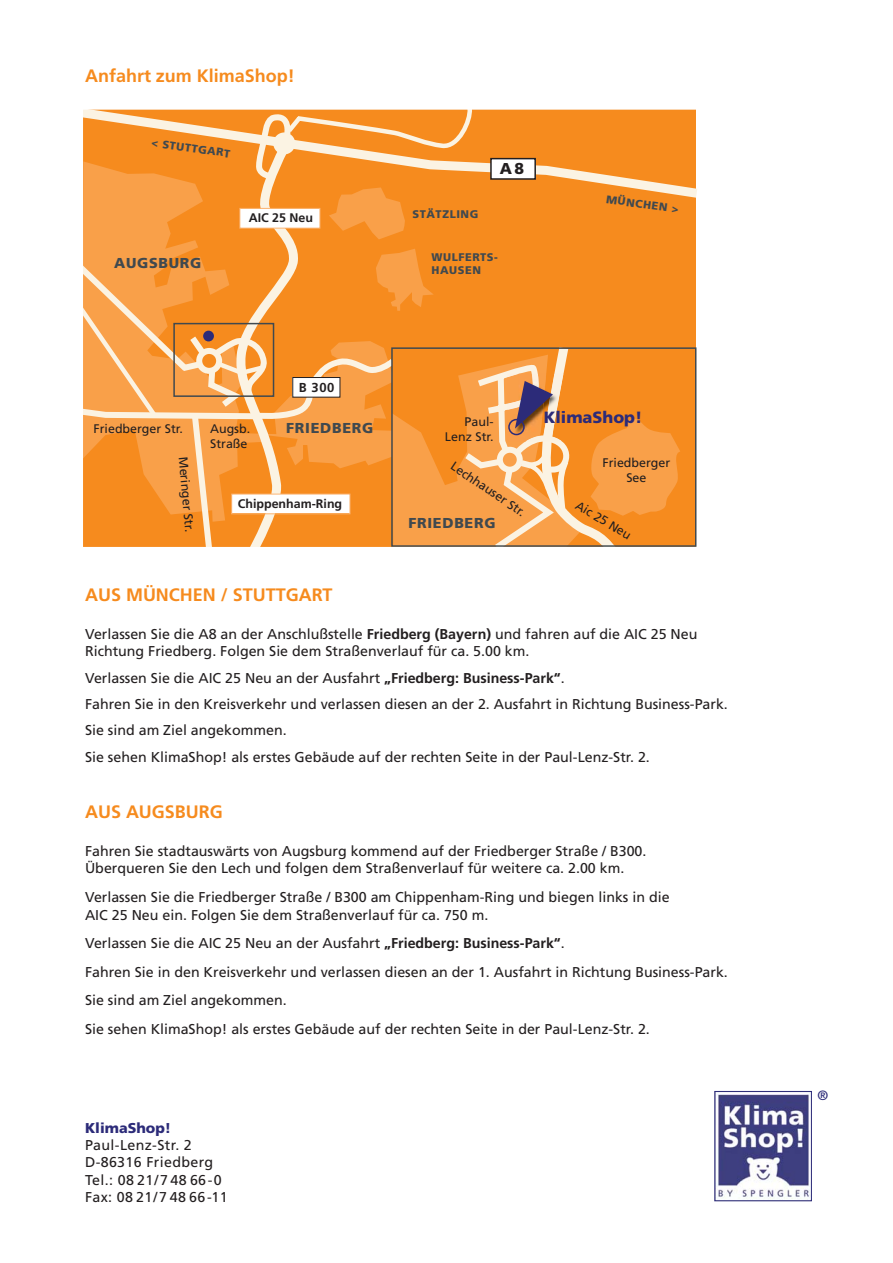
<style>
.page{position:relative;width:893px;height:1263px;background:#fff}
.page>*{position:absolute;margin:0;border:0;box-sizing:border-box;transform-origin:0 0}
.t1{font:700 18px "Frutiger";color:#f68b1e}
.t2{font:900 16.35px "Frutiger";color:#2c2b79}
.t3{font:900 15.75px "Frutiger";color:#231f20}
.t4{font:900 14.4px "Frutiger";letter-spacing:.05em;color:#40494f}
.t5{font:14.25px/26.4px "Frutiger";color:#231f20}
.t6{font:14.25px/17.1px "Frutiger";letter-spacing:.025em;color:#231f20}
.t7{font:900 14.25px "Frutiger";color:#2c2b79}
.t8{font:13.5px "Frutiger";color:#2c2b79}
.t9{font:700 13.05px "Frutiger";color:#231f20}
.t10{font:12.45px/15px "Frutiger";color:#231f20;text-align:center}
.t11{font:700 12.45px "Frutiger";color:#231f20}
.t12{font:900 11.1px/13.4px "Frutiger";letter-spacing:.05em;color:#40494f}
.s1{font-weight:700}
</style>
<div class="page">
<svg style="left:680px;top:111px;width:17px;height:92px;background:#f69b3d"></svg>
<div style="left:392px;top:349px;width:303px;height:199px;background:#f68b1e"></div>
<img style="left:716px;top:1094px;width:94px;height:105px">
<div style="left:714px;top:1091px;width:98px;height:110px;border:1px solid #2c2b79"></div>
<svg style="left:83px;top:109px;width:597px;height:439px;background:#f59b3f"></svg>
<p class="t1" style="left:85px;top:68px;width:211px">Anfahrt zum KlimaShop!</p>
<p class="t12" style="left:152px;top:137px;width:81px;rotate:8deg">&lt; STUTTGART</p>
<p class="t4" style="left:114px;top:257px;width:89px">AUGSBURG</p>
<p class="t11" style="left:249px;top:213px;width:66px">AIC 25 Neu</p>
<p class="t12" style="left:412px;top:209px;width:67px">STÄTZLING</p>
<p class="t3" style="left:500px;top:162px;width:26px">A8</p>
<p class="t12" style="left:432px;top:251px;width:68px">WULFERTS-<br>HAUSEN</p>
<p class="t12" style="left:607px;top:193px;width:74px;rotate:8deg">MÜNCHEN &gt;</p>
<p class="t10" style="left:94px;top:422px;width:91px">Friedberger Str.</p>
<p class="t10" style="left:190px;top:456px;width:77px;rotate:85deg">Meringer Str.</p>
<p class="t10" style="left:210px;top:422px;width:42px;text-align:left">Augsb.<br>Straße</p>
<p class="t9" style="left:299px;top:382px;width:37px">B 300</p>
<p class="t4" style="left:286px;top:423px;width:89px">FRIEDBERG</p>
<p class="t11" style="left:238px;top:498px;width:106px">Chippenham-Ring</p>
<p class="t10" style="left:445px;top:415px;width:50px;text-align:right">Paul-<br>Lenz Str.</p>
<p class="t2" style="left:544px;top:410px;width:100px">KlimaShop!</p>
<p class="t10" style="left:456px;top:459px;width:88px;rotate:34deg">Lechhauser Str.</p>
<p class="t4" style="left:408px;top:517px;width:89px">FRIEDBERG</p>
<p class="t10" style="left:602px;top:456px;width:69px">Friedberger<br>See</p>
<p class="t10" style="left:580px;top:498px;width:64px;rotate:31deg">Aic 25 Neu</p>
<p class="t1" style="left:85px;top:587px;width:249px">AUS MÜNCHEN / STUTTGART</p>
<p class="t5" style="left:85px;top:627px;width:614px;line-height:17.1px">Verlassen Sie die A8 an der Anschlußstelle <span class="s1">Friedberg (Bayern)</span> und fahren auf die AIC 25 Neu<br>Richtung Friedberg. Folgen Sie dem Straßenverlauf für ca. 5.00 km.</p>
<p class="t5" style="left:85px;top:665px;width:644px">Verlassen Sie die AIC 25 Neu an der Ausfahrt <span class="s1">„Friedberg: Business-Park“</span>.<br>Fahren Sie in den Kreisverkehr und verlassen diesen an der 2. Ausfahrt in Richtung Business-Park.<br>Sie sind am Ziel angekommen.<br>Sie sehen KlimaShop! als erstes Gebäude auf der rechten Seite in der Paul-Lenz-Str. 2.</p>
<p class="t1" style="left:85px;top:804px;width:139px">AUS AUGSBURG</p>
<p class="t5" style="left:85px;top:844px;width:563px;line-height:17.1px">Fahren Sie stadtauswärts von Augsburg kommend auf der Friedberger Straße / B300.<br>Überqueren Sie den Lech und folgen dem Straßenverlauf für weitere ca. 2.00 km.</p>
<p class="t5" style="left:85px;top:889px;width:586px;line-height:18px">Verlassen Sie die Friedberger Straße / B300 am Chippenham-Ring und biegen links in die<br>AIC 25 Neu ein. Folgen Sie dem Straßenverlauf für ca. 750 m.</p>
<p class="t5" style="left:85px;top:930px;width:644px;line-height:28.5px">Verlassen Sie die AIC 25 Neu an der Ausfahrt <span class="s1">„Friedberg: Business-Park“</span>.<br>Fahren Sie in den Kreisverkehr und verlassen diesen an der 1. Ausfahrt in Richtung Business-Park.<br>Sie sind am Ziel angekommen.<br>Sie sehen KlimaShop! als erstes Gebäude auf der rechten Seite in der Paul-Lenz-Str. 2.</p>
<p class="t7" style="left:85px;top:1122px;width:88px">KlimaShop!</p>
<p class="t6" style="left:85px;top:1138px;width:144px">Paul-Lenz-Str. 2<br>D-86316 Friedberg<br>Tel.: 08 21/7 48 66-0<br>Fax: 08 21/7 48 66-11</p>
<p class="t8" style="left:818px;top:1090px;width:12px">®</p>
</div>
